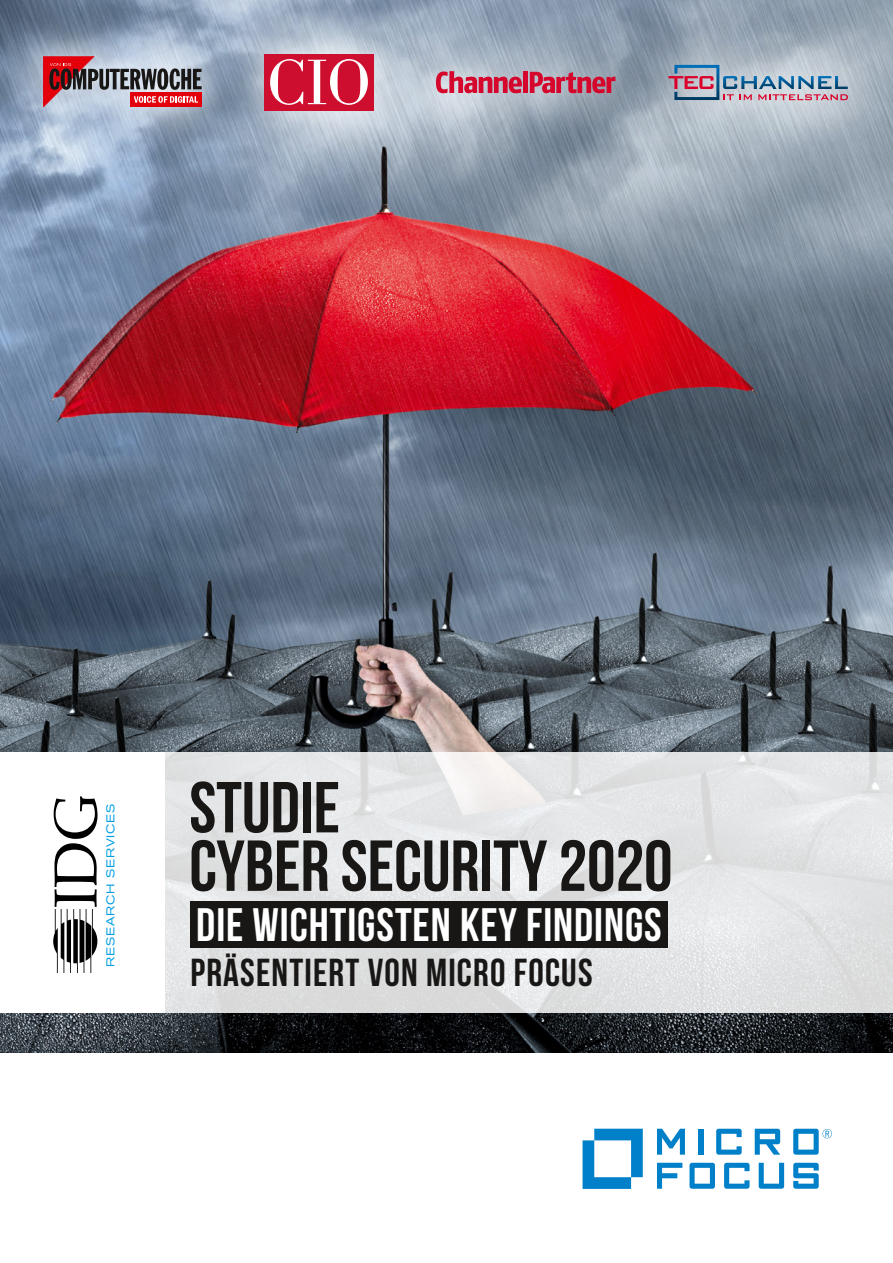
<style>
.page{position:relative;width:893px;height:1263px;background:#fff}
.page>*{position:absolute;margin:0;border:0;box-sizing:border-box;transform-origin:0 0}
.t1{font:72px/58.5px "Bebas Neue";color:#181716}
.t2{font:46.95px "Bebas Neue";letter-spacing:.02em;color:#fff}
.t3{font:39px "Bebas Neue";letter-spacing:.03em;color:#181716}
.t4{font:expanded 11.25px "Akzidenz Grotesk BE";letter-spacing:.07em;color:#009ee3}
</style>
<div class="page">
<img style="left:0;top:0;width:893px;height:1052px">
<svg style="left:0;top:7px;width:892px;height:151px;background:#9eacbc"></svg>
<svg style="left:43px;top:57px;width:159px;height:50px;background:#a67680"></svg>
<div style="left:264px;top:54px;width:110px;height:56px;background:#ce0e2e"></div>
<svg style="left:270px;top:59px;width:98px;height:46px"></svg>
<svg style="left:436px;top:71px;width:86px;height:22px;background:#cb667f"></svg>
<div style="left:523px;top:71px;width:5px;height:22px;background:#d5072d"></div>
<svg style="left:530px;top:72px;width:85px;height:21px;background:#be5670"></svg>
<svg style="left:668px;top:65px;width:180px;height:35px;background:#a4a6b9"></svg>
<div style="left:0;top:753px;width:165px;height:260px;background:#fff"></div>
<svg style="left:165px;top:753px;width:728px;height:260px;background:#e2e4e5"></svg>
<svg style="left:53px;top:796px;width:45px;height:176px"></svg>
<div style="left:190px;top:901px;width:478px;height:47px;background:#181716"></div>
<svg style="left:583px;top:1129px;width:60px;height:60px"></svg>
<svg style="left:657px;top:1129px;width:28px;height:26px"></svg>
<div style="left:698px;top:1129px;width:5px;height:26px;background:#0080c8"></div>
<svg style="left:716px;top:1129px;width:26px;height:26px"></svg>
<svg style="left:755px;top:1129px;width:25px;height:26px"></svg>
<svg style="left:657px;top:1163px;width:25px;height:26px"></svg>
<svg style="left:689px;top:1163px;width:26px;height:26px"></svg>
<svg style="left:724px;top:1163px;width:25px;height:26px"></svg>
<svg style="left:759px;top:1163px;width:25px;height:26px"></svg>
<svg style="left:793px;top:1163px;width:26px;height:26px"></svg>
<svg style="left:793px;top:1129px;width:39px;height:26px"></svg>
<p class="t4" style="left:104px;top:967px;width:165px;rotate:-90deg">RESEARCH SERVICES</p>
<h1 class="t1" style="left:189px;top:777px;width:485px">STUDIE<br>CYBER SECURITY 2020</h1>
<p class="t2" style="left:196px;top:899px;width:467px">DIE WICHTIGSTEN KEY FINDINGS</p>
<p class="t3" style="left:190px;top:951px;width:404px">PRÄSENTIERT VON MICRO FOCUS</p>
</div>
